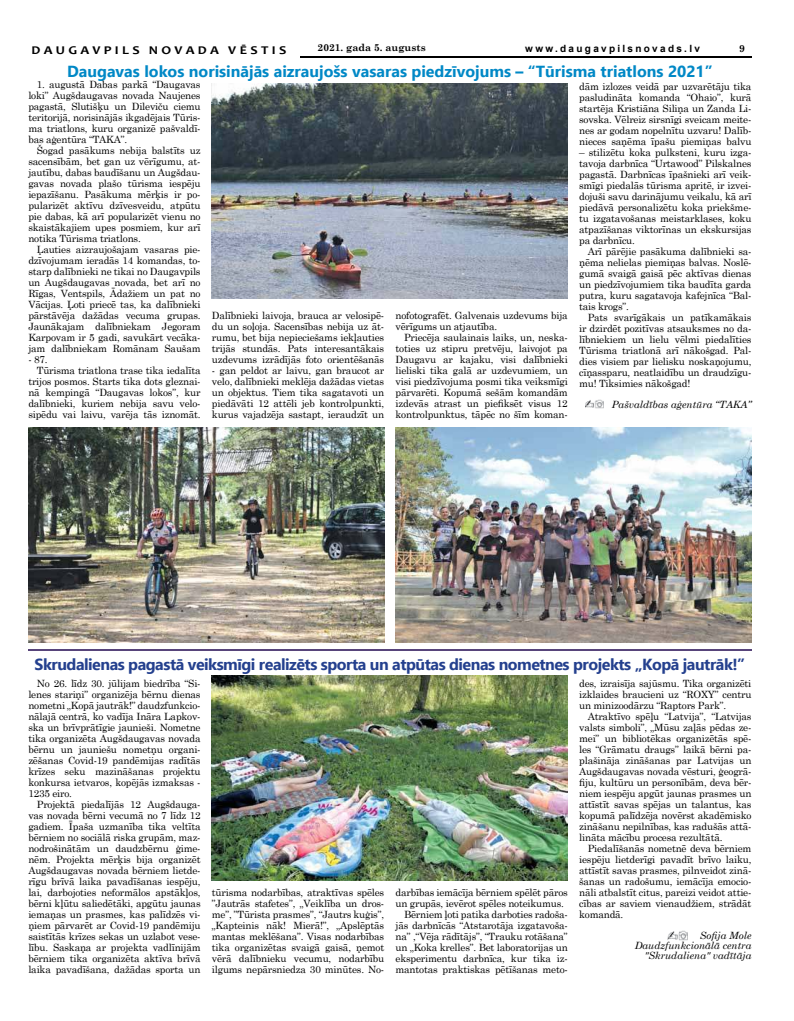
<style>
.page{position:relative;width:794px;height:1021px;background:#fff}
.page>*{position:absolute;margin:0;border:0;box-sizing:border-box;transform-origin:0 0}
.t1{font:700 16px "Ebrima";letter-spacing:-.03em;color:#24408e}
.t2{font:700 16px "Ebrima";color:#0088c6}
.t3{font:700 11.9px "Candara";letter-spacing:.24em;color:#000;scale:1.18 1}
.t4{font:10px/11px "Century Schoolbook";letter-spacing:-.02em;color:#000;text-align:justify}
.t5{font:italic 10px/10px "Century Schoolbook";color:#000;text-align:right}
.t6{font:700 10px "Arial";letter-spacing:.23em;color:#000}
.t7{font:700 10px "Century Schoolbook";color:#000}
</style>
<div class="page">
<hr style="left:300px;top:56px;width:451px;height:1px;background:#000">
<hr style="left:28px;top:649px;width:723px;height:1px;background:#57447a">
<hr style="left:28px;top:650px;width:723px;height:1px;background:#57447a">
<img style="left:212px;top:83px;width:356px;height:215px">
<img style="left:28px;top:428px;width:356px;height:214px">
<img style="left:395px;top:427px;width:356px;height:215px">
<img style="left:212px;top:675px;width:356px;height:205px">
<img style="left:585px;top:400px;width:18px;height:8px">
<img style="left:667px;top:930px;width:20px;height:10px">
<p class="t3" style="left:31px;top:42px;width:217px">DAUGAVPILS NOVADA VĒSTIS</p>
<p class="t7" style="left:317px;top:44px;width:110px">2021. gada 5. augusts</p>
<p class="t6" style="left:525px;top:45px;width:176px">www.daugavpilsnovads.lv</p>
<p class="t7" style="left:739px;top:45px;width:7px">9</p>
<h1 class="t2" style="left:67px;top:59px;width:647px">Daugavas lokos norisinājās aizraujošs vasaras piedzīvojums – “Tūrisma triatlons 2021”</h1>
<p class="t4" style="left:28px;top:78px;width:174px;text-indent:8px">1. augustā Dabas parkā “Daugavas loki” Augšdaugavas novada Naujenes pagastā, Slutišķu un Dileviču ciemu teritorijā, norisinājās ikgadējais Tūris&shy;ma triatlons, kuru organizē pašvaldī&shy;bas aģentūra “TAKA”.</p>
<p class="t4" style="left:28px;top:144px;width:174px;text-indent:8px">Šogad pasākums nebija balstīts uz sacensībām, bet gan uz vērīgumu, at&shy;jautību, dabas baudīšanu un Augšdau&shy;gavas novada plašo tūrisma iespēju iepazīšanu. Pasākuma mērķis ir po&shy;pularizēt aktīvu dzīvesveidu, atpūtu pie dabas, kā arī popularizēt vienu no skaistākajiem upes posmiem, kur arī notika Tūrisma triatlons.</p>
<p class="t4" style="left:28px;top:243px;width:174px;text-indent:8px">Ļauties aizraujošajam vasaras pie&shy;dzīvojumam ieradās 14 komandas, to&shy;starp dalībnieki ne tikai no Daugavpils un Augšdaugavas novada, bet arī no Rīgas, Ventspils, Ādažiem un pat no Vācijas. Ļoti priecē tas, ka dalībnieki pārstāvēja dažādas vecuma grupas.<br>Jaunākajam dalībniekam Jegoram Karpovam ir 5 gadi, savukārt vecāka&shy;jam dalībniekam Romānam Saušam</p>
<p class="t4" style="left:28px;top:353px;width:21px">- 87.</p>
<p class="t4" style="left:37px;top:364px;width:165px">Tūrisma triatlona trase tika iedalīta</p>
<p class="t4" style="left:28px;top:375px;width:174px">trijos posmos. Starts tika dots gleznai-</p>
<p class="t4" style="left:28px;top:386px;width:174px">nā kempingā “Daugavas lokos”, kur</p>
<p class="t4" style="left:28px;top:397px;width:174px">dalībnieki, kuriem nebija savu velo-</p>
<p class="t4" style="left:28px;top:408px;width:174px">sipēdu vai laivu, varēja tās iznomāt.</p>
<p class="t4" style="left:579px;top:80px;width:174px">dām izlozes veidā par uzvarētāju tika pasludināta komanda “Ohaio”, kurā startēja Kristiāna Siliņa un Zanda Li&shy;sovska. Vēlreiz sirsnīgi sveicam meite&shy;nes ar godam nopelnītu uzvaru! Dalīb&shy;nieces saņēma īpašu piemiņas balvu</p>
<p class="t4" style="left:579px;top:146px;width:174px">– stilizētu koka pulksteni, kuru izga&shy;tavoja darbnīca “Urtawood” Pilskalnes pagastā. Darbnīcas īpašnieki arī veik&shy;smīgi piedalās tūrisma apritē, ir izvei&shy;dojuši savu darinājumu veikalu, kā arī piedāvā personalizētu koka priekšme&shy;tu izgatavošanas meistarklases, koku atpazīšanas viktorīnas un ekskursijas pa darbnīcu.</p>
<p class="t4" style="left:579px;top:245px;width:174px;text-indent:8px">Arī pārējie pasākuma dalībnieki sa&shy;ņēma nelielas piemiņas balvas. Noslē&shy;gumā svaigā gaisā pēc aktīvas dienas un piedzīvojumiem tika baudīta garda putra, kuru sagatavoja kafejnīca “Bal&shy;tais krogs”.</p>
<p class="t4" style="left:579px;top:311px;width:174px;text-indent:8px">Pats svarīgākais un patīkamākais ir dzirdēt pozitīvas atsauksmes no da&shy;lībniekiem un lielu vēlmi piedalīties Tūrisma triatlonā arī nākošgad. Pal&shy;dies visiem par lielisku noskaņojumu, cīņassparu, neatlaidību un draudzīgu&shy;mu! Tiksimies nākošgad!</p>
<p class="t5" style="left:612px;top:399px;width:141px">Pašvaldības aģentūra “TAKA”</p>
<p class="t4" style="left:395px;top:308px;width:174px">nofotografēt. Galvenais uzdevums bija vērīgums un atjautība.</p>
<p class="t4" style="left:395px;top:330px;width:174px;text-indent:8px">Priecēja saulainais laiks, un, neska&shy;toties uz stipru pretvēju, laivojot pa Daugavu ar kajaku, visi dalībnieki lieliski tika galā ar uzdevumiem, un visi piedzīvojuma posmi tika veiksmīgi pārvarēti. Kopumā sešām komandām izdevās atrast un piefiksēt visus 12 kontrolpunktus, tāpēc no šīm koman-</p>
<p class="t4" style="left:212px;top:308px;width:174px">Dalībnieki laivoja, brauca ar velosipē&shy;du un soļoja. Sacensības nebija uz āt&shy;rumu, bet bija nepieciešams iekļauties trijās stundās. Pats interesantākais uzdevums izrādījās foto orientēšanās</p>
<p class="t4" style="left:212px;top:363px;width:174px">- gan peldot ar laivu, gan braucot ar velo, dalībnieki meklēja dažādas vietas un objektus. Tiem tika sagatavoti un piedāvāti 12 attēli jeb kontrolpunkti, kurus vajadzēja sastapt, ieraudzīt un</p>
<h1 class="t1" style="left:35px;top:651px;width:712px">Skrudalienas pagastā veiksmīgi realizēts sporta un atpūtas dienas nometnes projekts „Kopā jautrāk!”</h1>
<p class="t4" style="left:28px;top:676px;width:174px;text-indent:8px">No 26. līdz 30. jūlijam biedrība “Si&shy;lenes stariņi” organizēja bērnu dienas nometni „Kopā jautrāk!” daudzfunkcio&shy;nālajā centrā, ko vadīja Ināra Lapkov&shy;ska un brīvprātīgie jaunieši. Nometne tika organizēta Augšdaugavas novada bērnu un jauniešu nometņu organi&shy;zēšanas Covid-19 pandēmijas radītās krīzes seku mazināšanas projektu konkursa ietvaros, kopējās izmaksas - 1235 eiro.</p>
<p class="t4" style="left:28px;top:797px;width:174px;text-indent:8px">Projektā piedalījās 12 Augšdauga&shy;vas novada bērni vecumā no 7 līdz 12 gadiem. Īpaša uzmanība tika veltīta bērniem no sociālā riska grupām, maz&shy;nodrošinātām un daudzbērnu ģime&shy;nēm. Projekta mērķis bija organizēt Augšdaugavas novada bērniem lietde&shy;rīgu brīvā laika pavadīšanas iespēju, lai, darbojoties neformālos apstākļos, bērni kļūtu saliedētāki, apgūtu jaunas iemaņas un prasmes, kas palīdzēs vi&shy;ņiem pārvarēt ar Covid-19 pandēmiju saistītās krīzes sekas un uzlabot vese&shy;lību. Saskaņa ar projekta vadlīnijām bērniem tika organizēta aktīva brīvā laika pavadīšana, dažādas sporta un</p>
<p class="t4" style="left:579px;top:676px;width:174px">des, izraisīja sajūsmu. Tika organizēti izklaides braucieni uz “ROXY” centru un minizoodārzu “Raptors Park”.</p>
<p class="t4" style="left:579px;top:709px;width:174px;text-indent:9px">Atraktīvo spēļu “Latvija”, “Latvijas valsts simboli”, „Mūsu zaļās pēdas ze&shy;mei” un bibliotēkas organizētās spē&shy;les “Grāmatu draugs” laikā bērni pa&shy;plašināja zināšanas par Latvijas un Augšdaugavas novada vēsturi, ģeogrā&shy;fiju, kultūru un personībām, deva bēr&shy;niem iespēju apgūt jaunas prasmes un attīstīt savas spējas un talantus, kas kopumā palīdzēja novērst akadēmisko zināšanu nepilnības, kas radušās attā&shy;lināta mācību procesa rezultātā.</p>
<p class="t4" style="left:579px;top:841px;width:174px;text-indent:8px">Piedalīšanās nometnē deva bērniem iespēju lietderīgi pavadīt brīvo laiku, attīstīt savas prasmes, pilnveidot zinā&shy;šanas un radošumu, iemācīja emocio&shy;nāli atbalstīt citus, pareizi veidot attie&shy;cības ar saviem vienaudžiem, strādāt komandā.</p>
<p class="t5" style="left:635px;top:930px;width:118px">Sofija Mole<br>Daudzfunkcionālā centra "Skrudaliena" vadītāja</p>
<p class="t4" style="left:212px;top:885px;width:174px">tūrisma nodarbības, atraktīvas spēles ”Jautrās stafetes”, „Veiklība un dros&shy;me”, ”Tūrista prasmes”, “Jautrs kuģis”, „Kapteinis nāk! Mierā!”, „Apslēptās mantas meklēšana”. Visas nodarbības tika organizētas svaigā gaisā, ņemot vērā dalībnieku vecumu, nodarbību ilgums nepārsniedza 30 minūtes. No-</p>
<p class="t4" style="left:395px;top:885px;width:174px">darbības iemācīja bērniem spēlēt pāros</p>
<p class="t4" style="left:395px;top:896px;width:170px">un grupās, ievērot spēles noteikumus.</p>
<p class="t4" style="left:404px;top:907px;width:165px">Bērniem ļoti patika darboties radoša-</p>
<p class="t4" style="left:395px;top:918px;width:174px">jās darbnīcās “Atstarotāja izgatavoša-</p>
<p class="t4" style="left:395px;top:929px;width:174px">na” ,“Vēja rādītājs”, “Trauku rotāšana”</p>
<p class="t4" style="left:395px;top:940px;width:174px">un „Koka krelles”. Bet laboratorijas un</p>
<p class="t4" style="left:395px;top:951px;width:174px">eksperimentu darbnīca, kur tika iz-</p>
<p class="t4" style="left:395px;top:962px;width:174px">mantotas praktiskas pētīšanas meto-</p>
</div>
